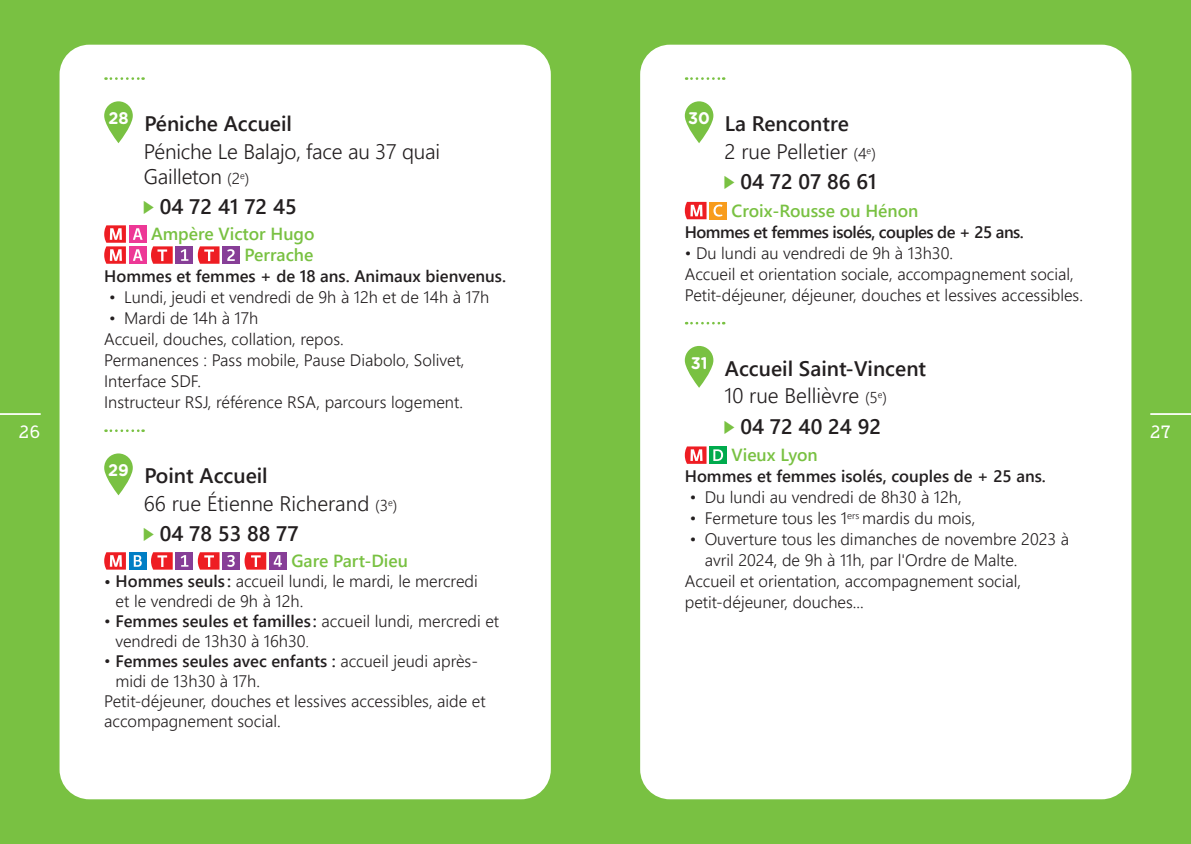
<style>
.page{position:relative;width:1191px;height:844px;background:#fff}
.page>*{position:absolute;margin:0;border:0;box-sizing:border-box;transform-origin:0 0}
.Adresse{font:21px/25.2px "Webly Sleek UI Semilight";color:#231f20}
.LIEUX{font:21px "Webly Sleek UI Semibold";color:#231f20}
.Telephone{font:21px "Webly Sleek UI Semibold";color:#231f20}
.t1{font:19.25px "Nilland Small Caps Bold";color:#fff}
.METRO{font:17.5px "Webly Sleek UI Semibold";color:#79c142}
.Numéro_Pointeur{font:700 16.8px "Gotham Rounded";color:#fff;scale:.96 1}
.INFOS{font:16.62px/21px "Webly Sleek UI Semilight";color:#231f20}
.METRO-2{font:16.62px/19.9px "Webly Sleek UI Semilight";color:#231f20}
.INFOS-2{font:16.62px "Webly Sleek UI Semibold";color:#231f20}
.INFOS-3{font:16.62px "Webly Sleek UI Semibold";letter-spacing:-.03em;color:#231f20}
.s1{font-size:15.75px}
.s2{font-family:"Webly Sleek UI Semibold"}
.s3{font-family:"Webly Sleek UI Light"}
</style>
<div class="page">
<div style="left:0;top:0;width:1191px;height:843px;background:#79c142"></div>
<hr style="left:0;top:413px;width:41px;height:2px;background:#fff">
<hr style="left:1150px;top:413px;width:41px;height:2px;background:#fff">
<div style="left:60px;top:45px;width:491px;height:754px;background:#fff;border-radius:30px"></div>
<div style="left:640px;top:45px;width:491px;height:754px;background:#fff;border-radius:30px"></div>
<svg style="left:105px;top:77px;width:39px;height:3px"></svg>
<svg style="left:105px;top:429px;width:39px;height:3px"></svg>
<svg style="left:104px;top:101px;width:29px;height:42px"></svg>
<div style="left:129px;top:225px;width:17px;height:18px;background:#ed3896"></div>
<svg style="left:133px;top:228px;width:10px;height:12px"></svg>
<svg style="left:104px;top:225px;width:22px;height:39px"></svg>
<div style="left:129px;top:246px;width:17px;height:18px;background:#ed3896"></div>
<svg style="left:133px;top:249px;width:10px;height:12px"></svg>
<svg style="left:151px;top:246px;width:22px;height:18px"></svg>
<div style="left:176px;top:246px;width:17px;height:18px;background:#873e97"></div>
<svg style="left:181px;top:249px;width:7px;height:12px"></svg>
<svg style="left:198px;top:246px;width:21px;height:18px"></svg>
<div style="left:222px;top:246px;width:18px;height:18px;background:#873e97"></div>
<svg style="left:227px;top:249px;width:8px;height:12px"></svg>
<svg style="left:104px;top:453px;width:29px;height:42px"></svg>
<svg style="left:104px;top:552px;width:22px;height:17px"></svg>
<div style="left:129px;top:552px;width:17px;height:17px;background:#007ec5"></div>
<svg style="left:134px;top:555px;width:8px;height:11px"></svg>
<svg style="left:151px;top:552px;width:22px;height:17px"></svg>
<div style="left:176px;top:552px;width:17px;height:17px;background:#873e97"></div>
<svg style="left:181px;top:555px;width:7px;height:11px"></svg>
<svg style="left:198px;top:552px;width:21px;height:17px"></svg>
<div style="left:222px;top:552px;width:18px;height:17px;background:#873e97"></div>
<svg style="left:227px;top:555px;width:8px;height:11px"></svg>
<svg style="left:244px;top:552px;width:22px;height:17px"></svg>
<div style="left:269px;top:552px;width:17px;height:17px;background:#873e97"></div>
<svg style="left:274px;top:555px;width:8px;height:11px"></svg>
<svg style="left:686px;top:77px;width:38px;height:3px"></svg>
<svg style="left:686px;top:322px;width:38px;height:2px"></svg>
<svg style="left:685px;top:101px;width:28px;height:42px"></svg>
<svg style="left:685px;top:202px;width:21px;height:17px"></svg>
<div style="left:709px;top:202px;width:18px;height:17px;background:#f89c1c"></div>
<svg style="left:713px;top:204px;width:9px;height:12px"></svg>
<svg style="left:685px;top:346px;width:28px;height:42px"></svg>
<svg style="left:685px;top:446px;width:21px;height:17px"></svg>
<div style="left:709px;top:446px;width:17px;height:17px;background:#00ab4d"></div>
<svg style="left:713px;top:449px;width:10px;height:12px"></svg>
<p class="Numéro_Pointeur" style="left:688px;top:106px;width:24px">30</p>
<p class="LIEUX" style="left:725px;top:108px;width:125px">La Rencontre</p>
<p class="Adresse" style="left:724px;top:138px;width:153px">2 rue Pelletier <span class="s1">(4</span><sup>e</sup><span class="s1">)</span></p>
<p class="Telephone" style="left:740px;top:166px;width:138px">04 72 07 86 61</p>
<p class="METRO" style="left:731px;top:197px;width:188px">Croix-Rousse ou Hénon</p>
<p class="INFOS-3" style="left:685px;top:219px;width:341px">Hommes et femmes isolés, couples de + 25 ans.</p>
<p class="INFOS" style="left:685px;top:242px;width:270px">• Du lundi au vendredi de 9h à 13h30.</p>
<p class="INFOS" style="left:685px;top:263px;width:390px">Accueil et orientation sociale, accompagnement social,</p>
<p class="INFOS" style="left:685px;top:284px;width:400px">Petit-déjeuner, déjeuner, douches et lessives accessibles.</p>
<p class="Numéro_Pointeur" style="left:108px;top:106px;width:23px">28</p>
<p class="LIEUX" style="left:144px;top:108px;width:149px">Péniche Accueil</p>
<p class="Adresse" style="left:144px;top:138px;width:298px">Péniche Le Balajo, face au 37 quai<br>Gailleton <span class="s1">(2</span><sup>e</sup><span class="s1">)</span></p>
<p class="Telephone" style="left:160px;top:191px;width:138px">04 72 41 72 45</p>
<p class="METRO" style="left:151px;top:221px;width:165px">Ampère Victor Hugo</p>
<p class="METRO" style="left:245px;top:242px;width:70px">Perrache</p>
<p class="INFOS-2" style="left:104px;top:264px;width:403px">Hommes et femmes + de 18 ans. Animaux bienvenus.</p>
<p class="INFOS" style="left:109px;top:286px;width:382px">• Lundi, jeudi et vendredi de 9h à 12h et de 14h à 17h</p>
<p class="INFOS" style="left:109px;top:307px;width:151px">• Mardi de 14h à 17h</p>
<p class="INFOS" style="left:104px;top:328px;width:241px">Accueil, douches, collation, repos.</p>
<p class="INFOS" style="left:104px;top:349px;width:362px">Permanences : Pass mobile, Pause Diabolo, Solivet,<br>Interface SDF.</p>
<p class="INFOS" style="left:104px;top:391px;width:360px">Instructeur RSJ, référence RSA, parcours logement.</p>
<p class="Numéro_Pointeur" style="left:690px;top:350px;width:19px">31</p>
<p class="LIEUX" style="left:725px;top:352px;width:203px">Accueil Saint-Vincent</p>
<p class="Adresse" style="left:724px;top:382px;width:164px">10 rue Bellièvre <span class="s1">(5</span><sup>e</sup><span class="s1">)</span></p>
<p class="Telephone" style="left:740px;top:410px;width:142px">04 72 40 24 92</p>
<p class="METRO" style="left:731px;top:442px;width:88px">Vieux Lyon</p>
<p class="INFOS-2" style="left:685px;top:464px;width:362px">Hommes et femmes isolés, couples de + 25 ans.</p>
<p class="INFOS" style="left:690px;top:486px;width:273px">• Du lundi au vendredi de 8h30 à 12h,</p>
<p class="INFOS" style="left:690px;top:507px;width:287px">• Fermeture tous les 1<sup>ers</sup> mardis du mois,</p>
<p class="INFOS" style="left:704px;top:528px;width:366px;text-indent:-15px">• Ouverture tous les dimanches de novembre 2023 à avril 2024, de 9h à 11h, par l'Ordre de Malte.</p>
<p class="INFOS" style="left:685px;top:570px;width:338px">Accueil et orientation, accompagnement social,</p>
<p class="INFOS" style="left:685px;top:591px;width:180px">petit-déjeuner, douches...</p>
<p class="t1" style="left:19px;top:419px;width:23px">26</p>
<p class="t1" style="left:1150px;top:419px;width:23px">27</p>
<p class="Numéro_Pointeur" style="left:108px;top:458px;width:23px">29</p>
<p class="LIEUX" style="left:144px;top:460px;width:125px">Point Accueil</p>
<p class="Adresse" style="left:144px;top:490px;width:255px">66 rue Étienne Richerand <span class="s1">(3</span><sup>e</sup><span class="s1">)</span></p>
<p class="Telephone" style="left:160px;top:517px;width:140px">04 78 53 88 77</p>
<p class="METRO" style="left:291px;top:547px;width:118px">Gare Part-Dieu</p>
<p class="METRO-2" style="left:116px;top:570px;width:364px;text-indent:-11px"><span class="s2">• Hommes seuls:</span> accueil lundi, le mardi, le mercredi et le vendredi de 9h à 12h.</p>
<p class="METRO-2" style="left:115px;top:610px;width:385px;text-indent:-11px">• <span class="s2">Femmes seules et familles :</span> accueil lundi, mercredi et vendredi de 13h30 à 16h30<span class="s3">.</span></p>
<p class="METRO-2" style="left:115px;top:650px;width:364px;text-indent:-11px"><span class="s3">•</span> <span class="s2">Femmes seules avec enfants :</span> accueil jeudi après&shy;midi de 13h30 à 17h.</p>
<p class="INFOS" style="left:104px;top:690px;width:383px;line-height:19.9px">Petit-déjeuner, douches et lessives accessibles, aide et accompagnement social.</p>
</div>
